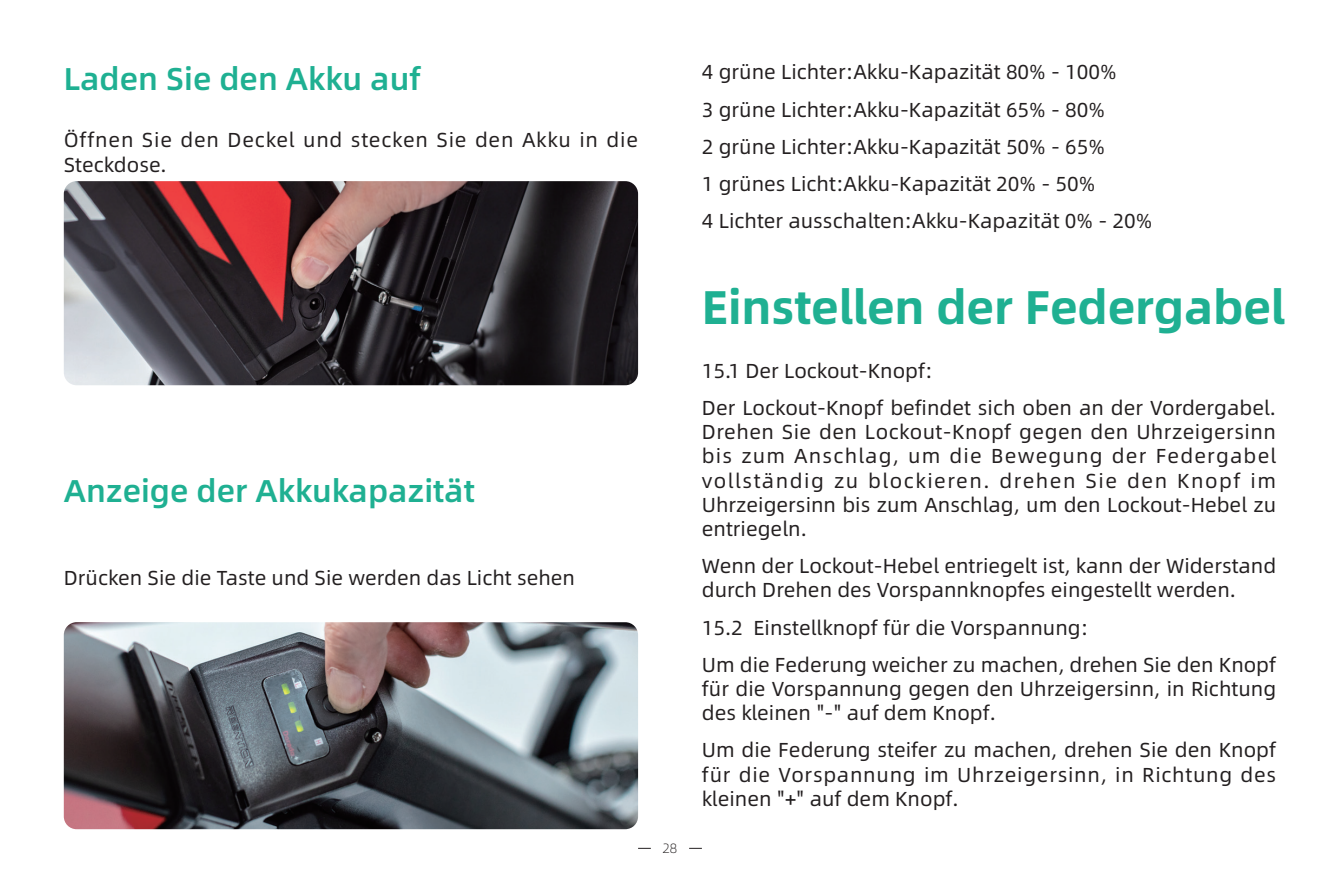
<style>
.page{position:relative;width:1340px;height:893px;background:#fff}
.page>*{position:absolute;margin:0;border:0;box-sizing:border-box;transform-origin:0 0}
.t1{font:700 47.25px "Alibaba Sans";letter-spacing:-.005em;color:#1fb092}
.t2{font:500 31.5px "Alibaba Sans";color:#1fb092}
.t3{font:20.25px/24.3px "Alibaba Sans";color:#231f20}
.t4{font:20.25px/24.3px "Alibaba Sans";letter-spacing:.035em;color:#231f20}
.t5{font:300 13.5px "Alibaba Sans";color:#231f20}
</style>
<div class="page">
<svg style="left:638px;top:848px;width:13px;height:1px"></svg>
<svg style="left:689px;top:848px;width:13px;height:1px"></svg>
<img style="left:64px;top:181px;width:574px;height:204px">
<img style="left:64px;top:622px;width:574px;height:207px">
<h2 class="t2" style="left:64px;top:55px;width:358px">Laden Sie den Akku auf</h2>
<p class="t4" style="left:64px;top:127px;width:576px">Öffnen Sie den Deckel und stecken Sie den Akku in die<br>Steckdose.</p>
<h2 class="t2" style="left:64px;top:467px;width:412px">Anzeige der Akkukapazität</h2>
<p class="t3" style="left:64px;top:564px;width:513px">Drücken Sie die Taste und Sie werden das Licht sehen</p>
<p class="t5" style="left:662px;top:838px;width:16px">28</p>
<p class="t3" style="left:702px;top:53px;width:452px;line-height:37.1px">4 grüne Lichter:Akku-Kapazität 80% - 100%<br>3 grüne Lichter:Akku-Kapazität 65% - 80%<br>2 grüne Lichter:Akku-Kapazität 50% - 65%<br>1 grünes Licht:Akku-Kapazität 20% - 50%<br>4 Lichter ausschalten:Akku-Kapazität 0% - 20%</p>
<h1 class="t1" style="left:702px;top:270px;width:585px">Einstellen der Federgabel</h1>
<p class="t3" style="left:702px;top:351px;width:575px;line-height:37.1px">15.1 Der Lockout-Knopf:<br>Der Lockout-Knopf befindet sich oben an der Vordergabel.</p>
<p class="t3" style="left:702px;top:418px;width:576px;text-align:justify">Drehen Sie den Lockout-Knopf gegen den Uhrzeigersinn bis zum Anschlag, um die Bewegung der Federgabel vollständig zu blockieren. drehen Sie den Knopf im Uhrzeigersinn bis zum Anschlag, um den Lockout-Hebel zu entriegeln.</p>
<p class="t3" style="left:702px;top:553px;width:576px">Wenn der Lockout-Hebel entriegelt ist, kann der Widerstand durch Drehen des Vorspannknopfes eingestellt werden.</p>
<p class="t3" style="left:702px;top:608px;width:576px;line-height:37.1px">15.2 Einstellknopf für die Vorspannung:<br>Um die Federung weicher zu machen, drehen Sie den Knopf</p>
<p class="t3" style="left:702px;top:675px;width:576px">für die Vorspannung gegen den Uhrzeigersinn, in Richtung des kleinen "-" auf dem Knopf.</p>
<p class="t3" style="left:702px;top:737px;width:576px;text-align:justify">Um die Federung steifer zu machen, drehen Sie den Knopf für die Vorspannung im Uhrzeigersinn, in Richtung des kleinen "+" auf dem Knopf.</p>
</div>
